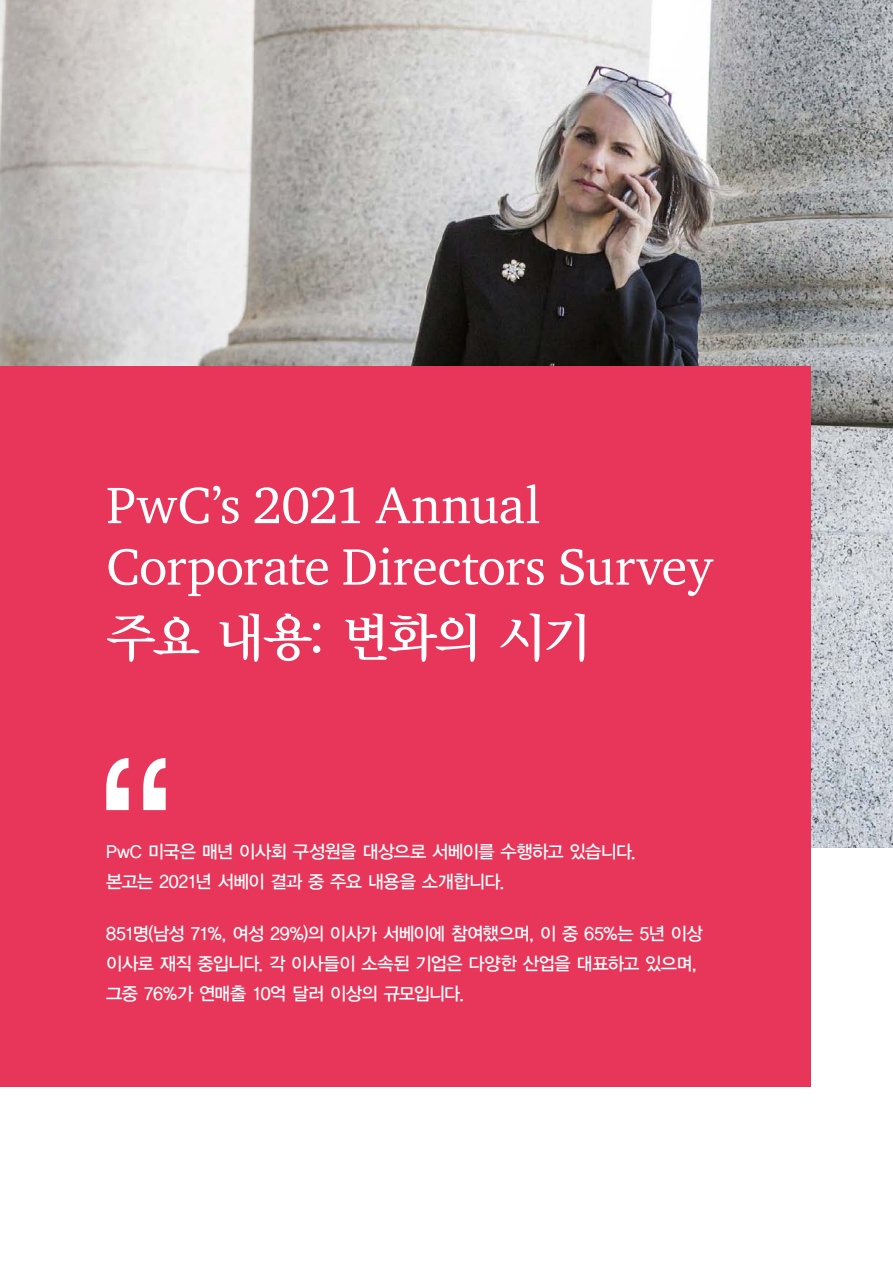
<style>
.page{position:relative;width:893px;height:1263px;background:#fff}
.page>*{position:absolute;margin:0;border:0;box-sizing:border-box;transform-origin:0 0}
.t1{font:52.5px/61.5px "ITC Charter Com";letter-spacing:-.01em;color:#fff}
.t2{font:52.5px "YDVY Mj O44";letter-spacing:-.075em;color:#fff}
.t3{font:18px/30px "YDVYGO33";letter-spacing:-.035em;color:#fff}
</style>
<div class="page">
<img style="left:0;top:0;width:893px;height:847px">
<div style="left:0;top:366px;width:810px;height:720px;background:#e73659"></div>
<svg style="left:106px;top:758px;width:60px;height:52px"></svg>
<h1 class="t1" style="left:106px;top:474px;width:608px">PwC’s 2021 Annual<br>Corporate Directors Survey</h1>
<h1 class="t2" style="left:106px;top:602px;width:487px">주요 내용: 변화의 시기</h1>
<p class="t3" style="left:106px;top:836px;width:531px">PwC 미국은 매년 이사회 구성원을 대상으로 서베이를 수행하고 있습니다. 본고는 2021년 서베이 결과 중 주요 내용을 소개합니다.</p>
<p class="t3" style="left:106px;top:917px;width:598px">851명(남성 71%, 여성 29%)의 이사가 서베이에 참여했으며, 이 중 65%는 5년 이상 이사로 재직 중입니다. 각 이사들이 소속된 기업은 다양한 산업을 대표하고 있으며, 그중 76%가 연매출 10억 달러 이상의 규모입니다.</p>
</div>
